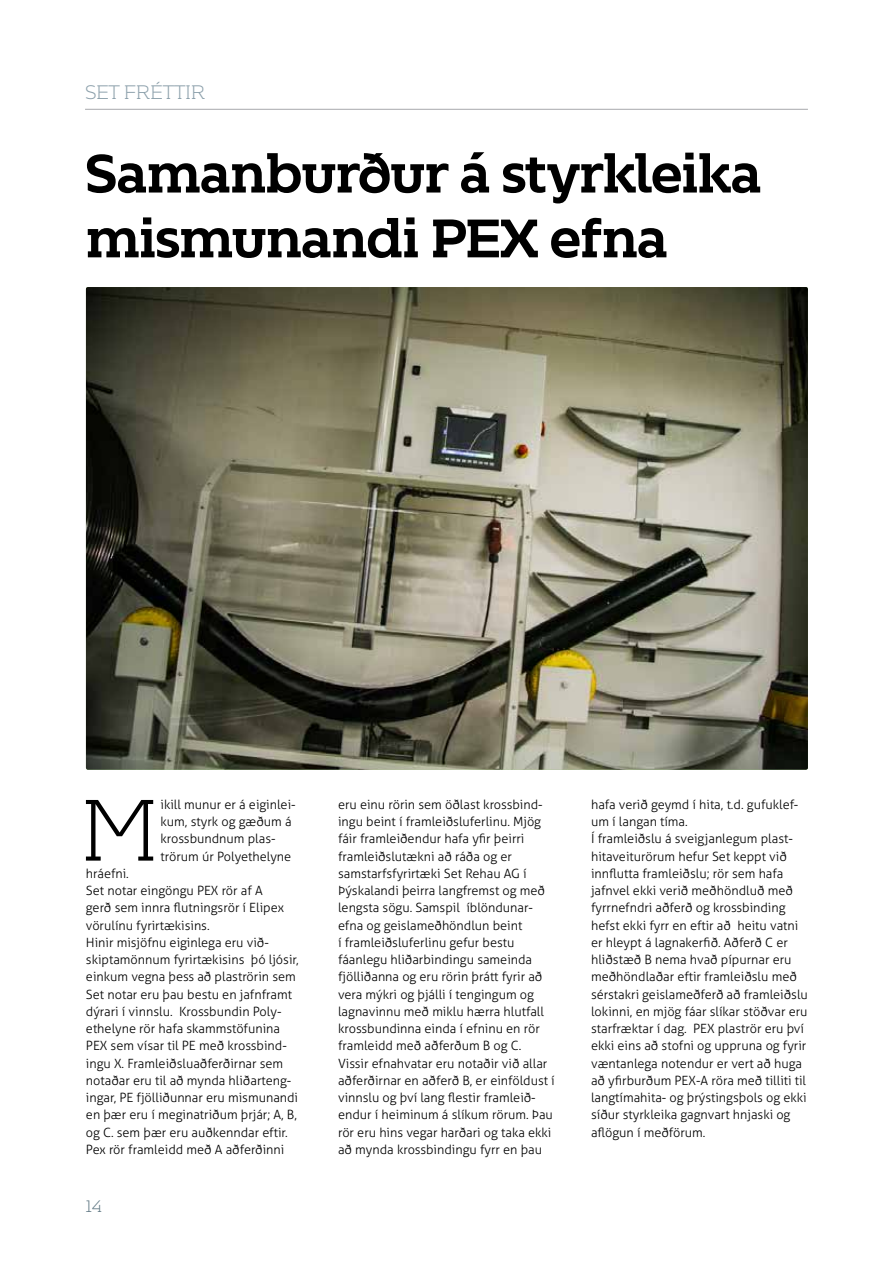
<style>
.page{position:relative;width:893px;height:1263px;background:#fff}
.page>*{position:absolute;margin:0;border:0;box-sizing:border-box;transform-origin:0 0}
.t1{font:300 86.85px "Kontrapunkt Bob";color:#000}
.t2{font:700 54px/64.8px "Kontrapunkt Bob";letter-spacing:-.04em;color:#000}
.t3{font:300 19.5px "Kontrapunkt Bob";letter-spacing:-.05em;color:#8b9faa}
.t4{font:300 16.5px "Kontrapunkt Bob";color:#5f7783}
.t5{font:300 12.75px/17.2px "Aller";color:#000}
</style>
<div class="page">
<hr style="left:85px;top:109px;width:723px;height:1px;background:#a7a9ac">
<img style="left:86px;top:287px;width:722px;height:483px">
<h3 class="t3" style="left:85px;top:82px;width:122px">SET FRÉTTIR</h3>
<h2 class="t2" style="left:85px;top:142px;width:679px">Samanburður á styrkleika mismunandi PEX efna</h2>
<h1 class="t1" style="left:79px;top:784px;width:84px">M</h1>
<p class="t5" style="left:161px;top:796px;width:137px">ikill munur er á eiginlei&shy;kum, styrk og gæðum á krossbundnum plas&shy;trörum úr Polyethelyne</p>
<p class="t5" style="left:86px;top:865px;width:214px">hráefni.<br>Set notar eingöngu PEX rör af A<br>gerð sem innra flutningsrör í Elipex vörulínu fyrirtækisins.<br>Hinir misjöfnu eiginlega eru við&shy;skiptamönnum fyrirtækisins þó ljósir, einkum vegna þess að plaströrin sem Set notar eru þau bestu en jafnframt dýrari í vinnslu. Krossbundin Poly&shy;ethelyne rör hafa skammstöfunina PEX sem vísar til PE með krossbind&shy;ingu X. Framleiðsluaðferðirnar sem notaðar eru til að mynda hliðarteng&shy;ingar, PE fjölliðunnar eru mismunandi en þær eru í meginatriðum þrjár; A, B, og C. sem þær eru auðkenndar eftir.<br>Pex rör framleidd með A aðferðinni</p>
<p class="t4" style="left:85px;top:1198px;width:19px">14</p>
<p class="t5" style="left:338px;top:796px;width:218px">eru einu rörin sem öðlast krossbind&shy;ingu beint í framleiðsluferlinu. Mjög fáir framleiðendur hafa yfir þeirri framleiðslutækni að ráða og er samstarfsfyrirtæki Set Rehau AG í Þýskalandi þeirra langfremst og með lengsta sögu. Samspil íblöndunar&shy;efna og geislameðhöndlun beint<br>í framleiðsluferlinu gefur bestu fáanlegu hliðarbindingu sameinda fjölliðanna og eru rörin þrátt fyrir að vera mýkri og þjálli í tengingum og lagnavinnu með miklu hærra hlutfall krossbundinna einda í efninu en rör framleidd með aðferðum B og C.<br>Vissir efnahvatar eru notaðir við allar aðferðirnar en aðferð B, er einföldust í vinnslu og því lang flestir framleið&shy;endur í heiminum á slíkum rörum. Þau rör eru hins vegar harðari og taka ekki að mynda krossbindingu fyrr en þau</p>
<p class="t5" style="left:591px;top:796px;width:218px">hafa verið geymd í hita, t.d. gufuklef&shy;um í langan tíma.<br>Í framleiðslu á sveigjanlegum plast&shy;hitaveiturörum hefur Set keppt við innflutta framleiðslu; rör sem hafa jafnvel ekki verið meðhöndluð með fyrrnefndri aðferð og krossbinding hefst ekki fyrr en eftir að heitu vatni er hleypt á lagnakerfið. Aðferð C er hliðstæð B nema hvað pípurnar eru meðhöndlaðar eftir framleiðslu með sérstakri geislameðferð að framleiðslu lokinni, en mjög fáar slíkar stöðvar eru starfræktar í dag. PEX plaströr eru því ekki eins að stofni og uppruna og fyrir væntanlega notendur er vert að huga að yfirburðum PEX-A röra með tilliti til langtímahita- og þrýstingsþols og ekki síður styrkleika gagnvart hnjaski og aflögun í meðförum.</p>
</div>
